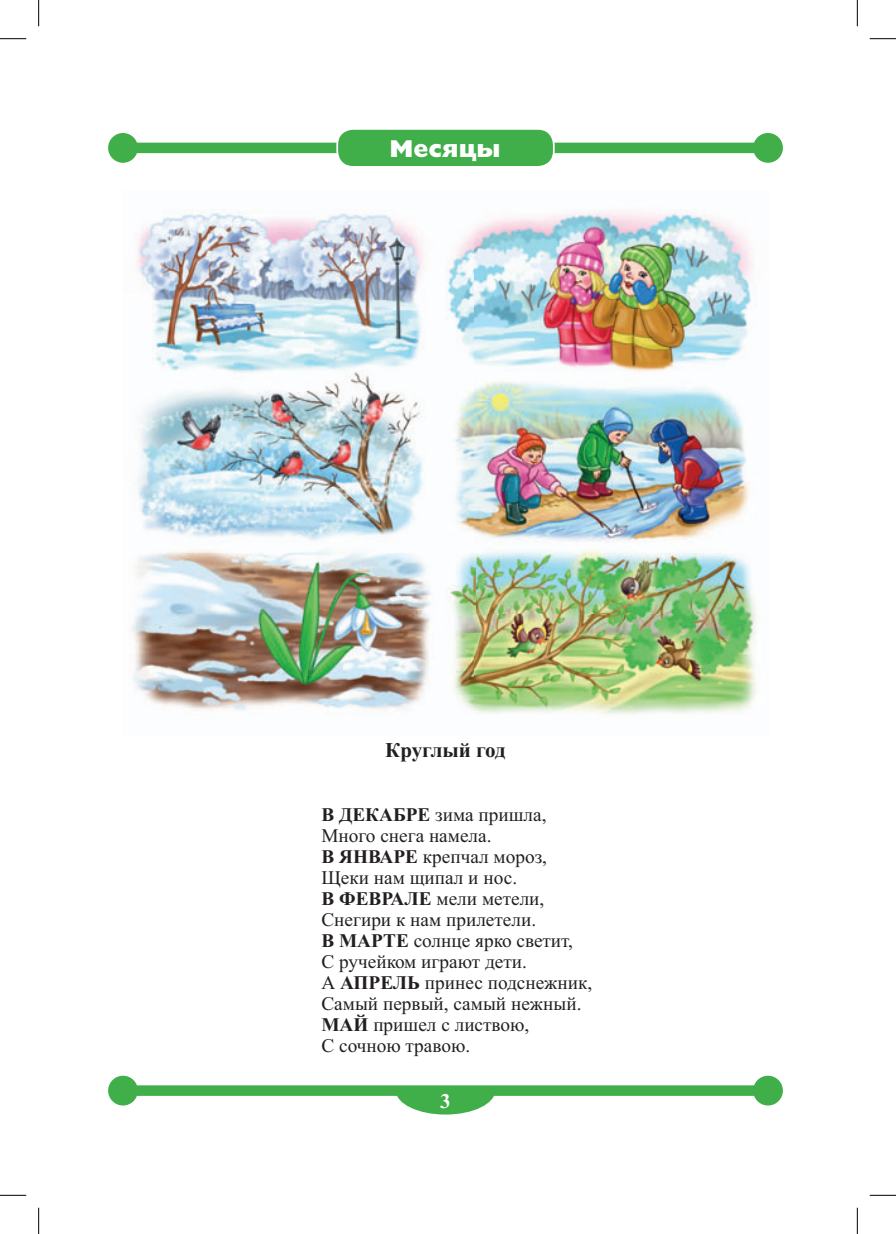
<style>
.page{position:relative;width:896px;height:1234px;background:#fff}
.page>*{position:absolute;margin:0;border:0;box-sizing:border-box;transform-origin:0 0}
.t1{font:24.5px "Gill Sans Extra Bold C";color:#fff}
.t2{font:700 21px "Times New Roman";letter-spacing:-.005em;color:#231f20}
.t3{font:700 21px "Times New Roman";color:#fff}
.t4{font:19.25px/21px "Times New Roman";color:#231f20}
.s1{font-weight:700}
</style>
<div class="page">
<div style="left:123px;top:143px;width:645px;height:10px;background:#40ae49"></div>
<div style="left:108px;top:133px;width:30px;height:30px;background:#40ae49;border-radius:50%"></div>
<div style="left:753px;top:133px;width:30px;height:30px;background:#40ae49;border-radius:50%"></div>
<div style="left:123px;top:1085px;width:645px;height:10px;background:#40ae49"></div>
<div style="left:108px;top:1075px;width:30px;height:30px;background:#40ae49;border-radius:50%"></div>
<div style="left:753px;top:1075px;width:30px;height:30px;background:#40ae49;border-radius:50%"></div>
<svg style="left:396px;top:1095px;width:99px;height:19px"></svg>
<img style="left:132px;top:209px;width:625px;height:506px">
<div style="left:337px;top:129px;width:217px;height:38px;background:#40ae49;border-radius:16px"></div>
<div style="left:336px;top:128px;width:219px;height:40px;border:2px solid #fff;border-radius:16px"></div>
<svg style="left:0;top:38px;width:26px;height:1px"></svg>
<svg style="left:870px;top:38px;width:26px;height:1px"></svg>
<svg style="left:0;top:1194px;width:26px;height:1px"></svg>
<svg style="left:870px;top:1194px;width:26px;height:1px"></svg>
<svg style="left:38px;top:0;width:1px;height:26px"></svg>
<svg style="left:38px;top:1207px;width:1px;height:26px"></svg>
<svg style="left:857px;top:0;width:1px;height:26px"></svg>
<svg style="left:857px;top:1207px;width:1px;height:26px"></svg>
<p class="t1" style="left:389px;top:134px;width:113px">Месяцы</p>
<p class="t2" style="left:385px;top:737px;width:122px">Круглый год</p>
<p class="t4" style="left:321px;top:805px;width:272px"><span class="s1">В ДЕКАБРЕ</span> зима пришла,<br>Много снега намела.<br><span class="s1">В ЯНВАРЕ</span> крепчал мороз,<br>Щеки нам щипал и нос.<br><span class="s1">В ФЕВРАЛЕ</span> мели метели,<br>Снегири к нам прилетели.<br><span class="s1">В МАРТЕ</span> солнце ярко светит,<br>С ручейком играют дети.<br>А <span class="s1">АПРЕЛЬ</span> принес подснежник,<br>Самый первый, самый нежный.<br><span class="s1">МАЙ</span> пришел с листвою,<br>С сочною травою.</p>
<p class="t3" style="left:440px;top:1087px;width:12px">3</p>
</div>
